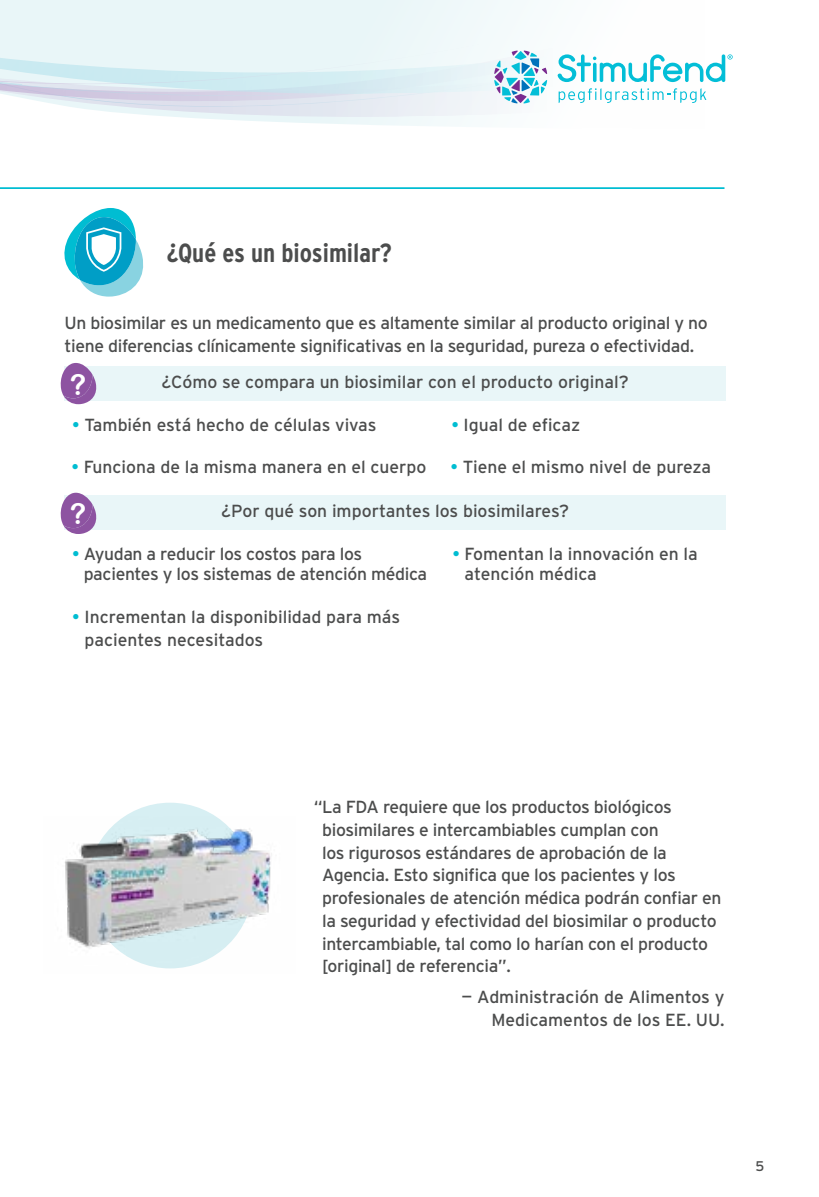
<style>
.page{position:relative;width:819px;height:1197px;background:#fff}
.page>*{position:absolute;margin:0;border:0;box-sizing:border-box;transform-origin:0 0}
.t1{font:28.7px "Arial Rounded MT Bold";color:#fff}
.t2{font:700 26.25px "Interstate Condensed";color:#4c4d4d}
.t3{font:17.5px/22.8px "Interstate";letter-spacing:-.02em;color:#4c4d4d}
.t4{font:17.5px/22.8px "Interstate";color:#4c4d4d}
.t5{font:14px "Interstate";color:#4c4d4d}
.s1{color:#00bdd2}
</style>
<div class="page">
<svg style="left:183px;top:104px;width:314px;height:22px;fill:#f0f7f9"></svg>
<svg style="left:0;top:0;width:673px;height:102px;fill:#edf7f9"></svg>
<svg style="left:0;top:28px;width:385px;height:89px;background:#e1eef3"></svg>
<svg style="left:494px;top:51px;width:53px;height:53px"></svg>
<svg style="left:558px;top:54px;width:175px;height:28px"></svg>
<svg style="left:559px;top:88px;width:147px;height:15px"></svg>
<hr style="left:0;top:187px;width:724px;height:2px;background:#00bdd2">
<div style="left:64px;top:367px;width:662px;height:34px;background:#e9f6f8"></div>
<div style="left:64px;top:496px;width:662px;height:34px;background:#e9f6f8"></div>
<svg style="left:60px;top:363px;width:38px;height:41px"></svg>
<svg style="left:60px;top:493px;width:38px;height:41px"></svg>
<svg style="left:64px;top:208px;width:80px;height:89px"></svg>
<div style="left:87px;top:803px;width:166px;height:165px;background:#d7eff3;border-radius:50%"></div>
<img style="left:65px;top:817px;width:207px;height:152px">
<h2 class="t2" style="left:167px;top:239px;width:227px">¿Qué es un biosimilar?</h2>
<p class="t3" style="left:64px;top:311px;width:645px">Un biosimilar es un medicamento que es altamente similar al producto original y no tiene diferencias clínicamente significativas en la seguridad, pureza o efectividad.</p>
<p class="t4" style="left:162px;top:370px;width:469px">¿Cómo se compara un biosimilar con el producto original?</p>
<p class="t4" style="left:72px;top:413px;width:306px"><span class="s1">•</span> También está hecho de células vivas</p>
<p class="t4" style="left:451px;top:413px;width:130px"><span class="s1">•</span> Igual de eficaz</p>
<p class="t4" style="left:71px;top:455px;width:357px"><span class="s1">•</span> Funciona de la misma manera en el cuerpo</p>
<p class="t4" style="left:450px;top:455px;width:262px"><span class="s1">•</span> Tiene el mismo nivel de pureza</p>
<p class="t4" style="left:221px;top:499px;width:349px">¿Por qué son importantes los biosimilares?</p>
<p class="t3" style="left:84px;top:543px;width:345px;line-height:20.7px;text-indent:-12px"><span class="s1">•</span> Ayudan a reducir los costos para los pacientes y los sistemas de atención médica</p>
<p class="t4" style="left:465px;top:543px;width:235px;line-height:20.7px;text-indent:-12px"><span class="s1">•</span> Fomentan la innovación en la atención médica</p>
<p class="t4" style="left:85px;top:605px;width:317px;text-indent:-12px"><span class="s1">•</span> Incrementan la disponibilidad para más pacientes necesitados</p>
<h1 class="t1" style="left:70px;top:367px;width:18px">?</h1>
<h1 class="t1" style="left:70px;top:497px;width:18px">?</h1>
<p class="t3" style="left:322px;top:796px;width:401px;text-indent:-8px">“La FDA requiere que los productos biológicos biosimilares e intercambiables cumplan con<br>los rigurosos estándares de aprobación de la Agencia. Esto significa que los pacientes y los profesionales de atención médica podrán confiar en la seguridad y efectividad del biosimilar o producto intercambiable, tal como lo harían con el producto [original] de referencia”.</p>
<p class="t4" style="left:462px;top:985px;width:264px;text-align:right">— Administración de Alimentos y<br>Medicamentos de los EE. UU.</p>
<p class="t5" style="left:755px;top:1157px;width:10px">5</p>
</div>
